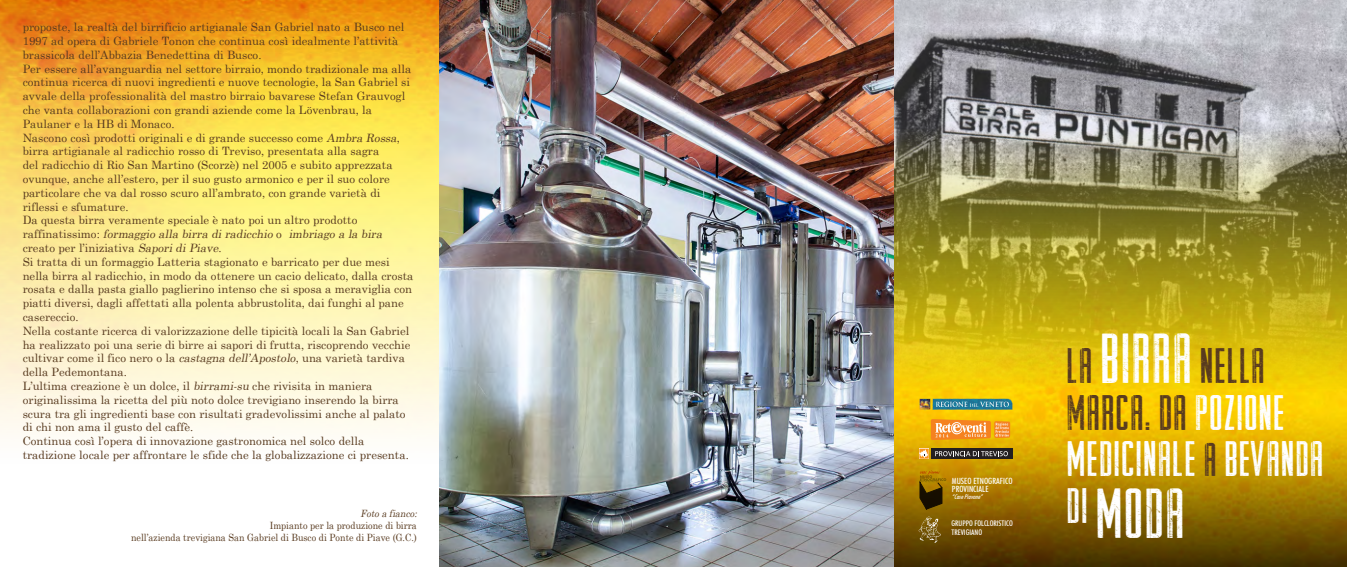
<style>
.page{position:relative;width:1347px;height:567px;background:#fff}
.page>*{position:absolute;margin:0;border:0;box-sizing:border-box;transform-origin:0 0}
.t1{font:36px "Raleigh Rock";color:#fff;scale:1.1 1}
.t2{font:25.4px/46.5px "Raleigh Rock";color:#fff;scale:1.1 1}
.t3{font:11.5px/13.8px "Century School Normal";color:#583a1f}
.t4{font:10px/12px "Century School Normal";color:#583a1f;text-align:right;scale:.9 1}
.t5{font:italic 10px "Century School Normal";color:#583a1f;scale:.9 1}
.t6{font:500 condensed 8.5px/8.4px "Futura BT";color:#fff}
.t7{font:500 condensed 7.7px/8.7px "Futura BT";color:#fff}
.t8{font:italic 500 condensed 6.4px "Futura BT";color:#fff}
.s1{font-style:italic}
.s2{color:#583a1f}
.s3{font-size:36px}
.s4{font-size:24px;color:#583a1f}
</style>
<div class="page">
<img style="left:0;top:0;width:874px;height:567px">
<img style="left:874px;top:388px;width:472px;height:179px">
<img style="left:874px;top:0;width:472px;height:388px">
<img style="left:919px;top:517px;width:23px;height:26px">
<div style="left:930px;top:449px;width:82px;height:10px;background:#231f20"></div>
<svg style="left:935px;top:451px;width:73px;height:5px"></svg>
<svg style="left:919px;top:449px;width:9px;height:10px"></svg>
<svg style="left:919px;top:399px;width:93px;height:12px"></svg>
<svg style="left:930px;top:419px;width:80px;height:21px;background:#f6a447"></svg>
<svg style="left:920px;top:470px;width:26px;height:39px"></svg>
<p class="t3" style="left:23px;top:20px;width:392px">proposte, la realtà del birrificio artigianale San Gabriel nato a Busco nel 1997 ad opera di Gabriele Tonon che continua così idealmente l’attività brassicola dell’Abbazia Benedettina di Busco.<br>Per essere all’avanguardia nel settore birraio, mondo tradizionale ma alla continua ricerca di nuovi ingredienti e nuove tecnologie, la San Gabriel si avvale della professionalità del mastro birraio bavarese Stefan Grauvogl che vanta collaborazioni con grandi aziende come la Lövenbrau, la Paulaner e la HB di Monaco.<br>Nascono così prodotti originali e di grande successo come <span class="s1">Ambra Rossa</span>, birra artigianale al radicchio rosso di Treviso, presentata alla sagra<br>del radicchio di Rio San Martino (Scorzè) nel 2005 e subito apprezzata ovunque, anche all’estero, per il suo gusto armonico e per il suo colore particolare che va dal rosso scuro all’ambrato, con grande varietà di riflessi e sfumature.<br>Da questa birra veramente speciale è nato poi un altro prodotto<br>r a ffi n a t i s s i m o : <span class="s1">formaggio alla birra di radicchio</span> o <span class="s1">imbriago a la bira </span>creato per l’iniziativa <span class="s1">Sapori di Piave</span>.<br>Si tratta di un formaggio Latteria stagionato e barricato per due mesi nella birra al radicchio, in modo da ottenere un cacio delicato, dalla crosta rosata e dalla pasta giallo paglierino intenso che si sposa a meraviglia con piatti diversi, dagli affettati alla polenta abbrustolita, dai funghi al pane casereccio.<br>Nella costante ricerca di valorizzazione delle tipicità locali la San Gabriel ha realizzato poi una serie di birre ai sapori di frutta, riscoprendo vecchie cultivar come il fico nero o la <span class="s1">castagna dell’Apostolo</span>, una varietà tardiva della Pedemontana.<br>L’ultima creazione è un dolce, il <span class="s1">birrami-su</span> che rivisita in maniera originalissima la ricetta del più noto dolce trevigiano inserendo la birra scura tra gli ingredienti base con risultati gradevolissimi anche al palato di chi non ama il gusto del caffè.<br>Continua così l’opera di innovazione gastronomica nel solco della tradizione locale per affrontare le sfide che la globalizzazione ci presenta.</p>
<p class="t5" style="left:360px;top:507px;width:67px">Foto a fianco:</p>
<p class="t4" style="left:131px;top:519px;width:319px">Impianto per la produzione di birra<br>nell’azienda trevigiana San Gabriel di Busco di Ponte di Piave (G.C.)</p>
<p class="t6" style="left:952px;top:476px;width:62px">MUSEO ETNOGRAFICO<br>PROVINCIALE</p>
<p class="t8" style="left:952px;top:493px;width:34px">“CasePiavone”</p>
<p class="t7" style="left:951px;top:519px;width:63px">GRUPPO FOLCLORISTICO<br>TREVIGIANO</p>
<h2 class="t2" style="left:1066px;top:351px;width:236px"><span class="s2">LA</span> <span class="s3">BIRRA</span> <span class="s2">NELLA<br>MARCA: DA</span> POZIONE<br>MEDICINALE <span class="s4">A</span> BEVANDA</h2>
<h1 class="t1" style="left:1066px;top:504px;width:110px"><sup>DI</sup> MODA</h1>
</div>
